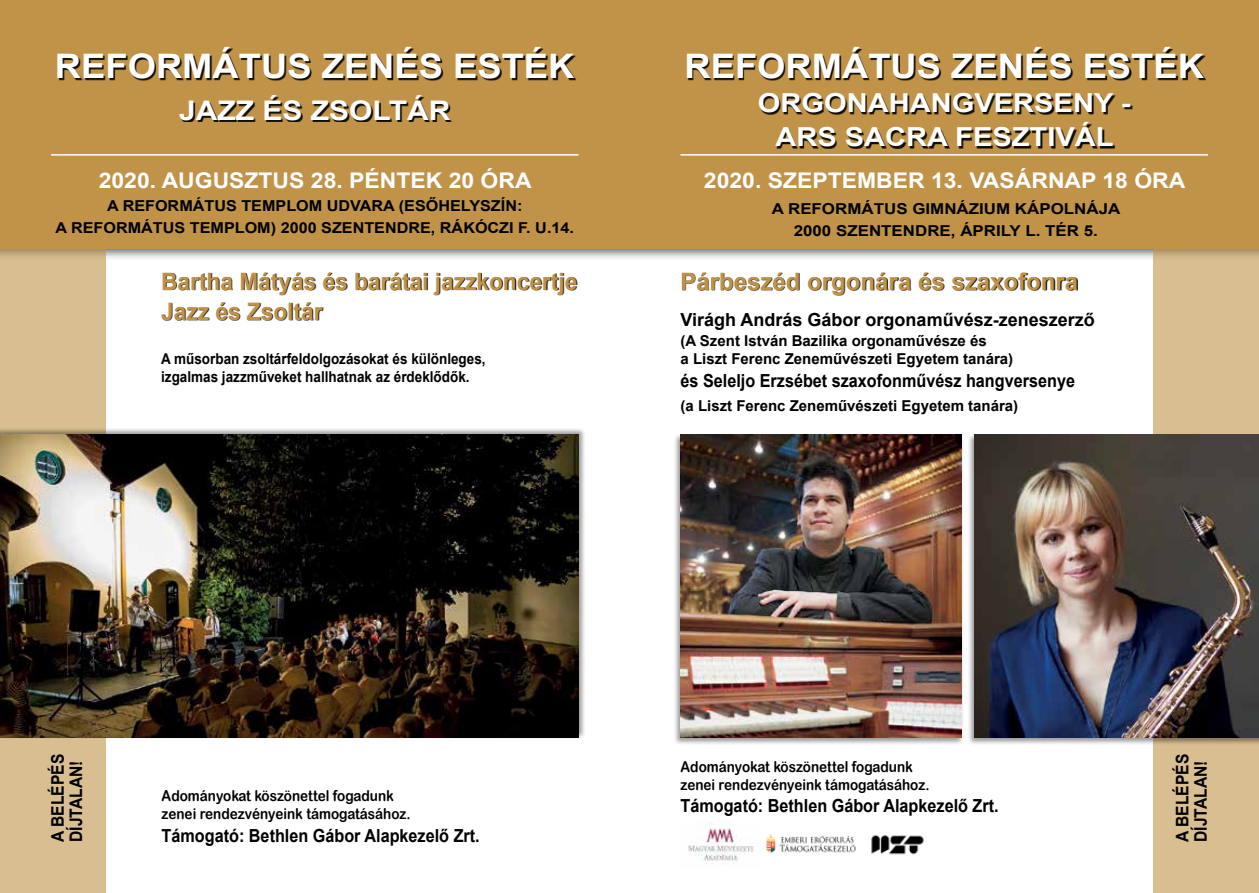
<style>
.page{position:relative;width:1259px;height:893px;background:#fff}
.page>*{position:absolute;margin:0;border:0;box-sizing:border-box;transform-origin:0 0}
.t1{font:700 33.75px "Arial";color:#fff;scale:1.08 1}
.t2{font:700 27px "Arial";color:#fff;scale:1.11 1}
.t3{font:700 26.1px/34px "Arial";color:#fff;text-align:center;scale:1.11 1}
.t4{font:700 24px/30px "Arial";color:#c09348;scale:.94 1}
.t5{font:700 24px "Arial";color:#c09348}
.t6{font:700 21.6px "Arial";color:#fff;scale:1.06 1}
.t7{font:700 18px "Arial";color:#000;scale:.9 1}
.t8{font:700 18px "Arial";color:#000}
.t9{font:700 17.4px/18.5px "Arial";color:#000;scale:.9 1}
.t10{font:15px/18px "Arial Rounded MT Bold";color:#000;scale:.9 1}
.t11{font:700 15px/18px "Arial";color:#000}
.t12{font:700 15px/18px "Arial";color:#000;scale:.9 1}
.t13{font:700 15px/22px "Arial";color:#000;text-align:center;scale:1.08 1}
.t14{font:700 15px/22px "Arial";color:#000;text-align:center;scale:1.12 1}
</style>
<div class="page">
<div style="left:0;top:0;width:1259px;height:261px;background:#000;opacity:.6"></div>
<div style="left:0;top:0;width:1259px;height:249px;background:#c09348"></div>
<div style="left:0;top:249px;width:106px;height:644px;background:#d9be91"></div>
<svg style="left:1153px;top:55px;width:106px;height:838px;fill:#d9be91"></svg>
<hr style="left:51px;top:154px;width:527px;height:2px;background:#fff">
<hr style="left:680px;top:154px;width:528px;height:2px;background:#fff">
<div style="left:162px;top:273px;width:415px;height:48px;background:#000;opacity:.9"></div>
<div style="left:59px;top:49px;width:517px;height:73px;background:#000;opacity:.9"></div>
<div style="left:688px;top:49px;width:517px;height:99px;background:#000;opacity:.9"></div>
<div style="left:0;top:427px;width:586px;height:312px;background:#000;opacity:.4"></div>
<img style="left:0;top:434px;width:578px;height:303px">
<div style="left:673px;top:433px;width:291px;height:312px;background:#000;opacity:.4"></div>
<img style="left:680px;top:434px;width:282px;height:303px">
<div style="left:967px;top:433px;width:292px;height:312px;background:#000;opacity:.4"></div>
<img style="left:974px;top:434px;width:285px;height:303px">
<div style="left:683px;top:273px;width:395px;height:22px;background:#000;opacity:.9"></div>
<img style="left:766px;top:833px;width:90px;height:20px">
<img style="left:871px;top:834px;width:53px;height:21px">
<img style="left:688px;top:821px;width:67px;height:43px">
<h1 class="t1" style="left:55px;top:44px;width:482px">REFORMÁTUS ZENÉS ESTÉK</h1>
<h2 class="t2" style="left:179px;top:93px;width:246px">JAZZ ÉS ZSOLTÁR</h2>
<h3 class="t6" style="left:99px;top:166px;width:410px">2020. AUGUSZTUS 28. PÉNTEK 20 ÓRA</h3>
<p class="t13" style="left:55px;top:195px;width:481px">A REFORMÁTUS TEMPLOM UDVARA (ESŐHELYSZÍN:<br>A REFORMÁTUS TEMPLOM) 2000 SZENTENDRE, RÁKÓCZI F. U.14.</p>
<h3 class="t4" style="left:161px;top:267px;width:444px">Bartha Mátyás és barátai jazzkoncertje<br>Jazz és Zsoltár</h3>
<p class="t12" style="left:161px;top:350px;width:362px">A műsorban zsoltárfeldolgozásokat és különleges, izgalmas jazzműveket hallhatnak az érdeklődők.</p>
<h1 class="t1" style="left:684px;top:44px;width:482px">REFORMÁTUS ZENÉS ESTÉK</h1>
<h3 class="t3" style="left:758px;top:87px;width:337px">ORGONAHANGVERSENY -<br>ARS SACRA FESZTIVÁL</h3>
<h3 class="t6" style="left:704px;top:166px;width:455px">2020. SZEPTEMBER 13. VASÁRNAP 18 ÓRA</h3>
<p class="t14" style="left:772px;top:198px;width:313px">A REFORMÁTUS GIMNÁZIUM KÁPOLNÁJA<br>2000 SZENTENDRE, ÁPRILY L. TÉR 5.</p>
<h3 class="t5" style="left:680px;top:265px;width:399px">Párbeszéd orgonára és szaxofonra</h3>
<p class="t8" style="left:680px;top:307px;width:416px">Virágh András Gábor orgonaművész-zeneszerző</p>
<p class="t11" style="left:680px;top:332px;width:334px">(A Szent István Bazilika orgonaművésze és<br>a Liszt Ferenc Zeneművészeti Egyetem tanára)</p>
<p class="t11" style="left:680px;top:397px;width:339px">(a Liszt Ferenc Zeneművészeti Egyetem tanára)</p>
<p class="t7" style="left:680px;top:369px;width:440px">és Seleljo Erzsébet szaxofonművész hangversenye</p>
<p class="t9" style="left:49px;top:842px;width:99px;rotate:-90deg">A BELÉPÉS<br>DÍJTALAN!</p>
<p class="t10" style="left:162px;top:787px;width:278px">Adományokat köszönettel fogadunk zenei rendezvényeink támogatásához.</p>
<p class="t7" style="left:162px;top:824px;width:355px">Támogató: Bethlen Gábor Alapkezelő Zrt.</p>
<p class="t10" style="left:680px;top:757px;width:278px">Adományokat köszönettel fogadunk zenei rendezvényeink támogatásához.</p>
<p class="t7" style="left:680px;top:794px;width:355px">Támogató: Bethlen Gábor Alapkezelő Zrt.</p>
<p class="t9" style="left:1173px;top:842px;width:99px;rotate:-90deg">A BELÉPÉS<br>DÍJTALAN!</p>
</div>
